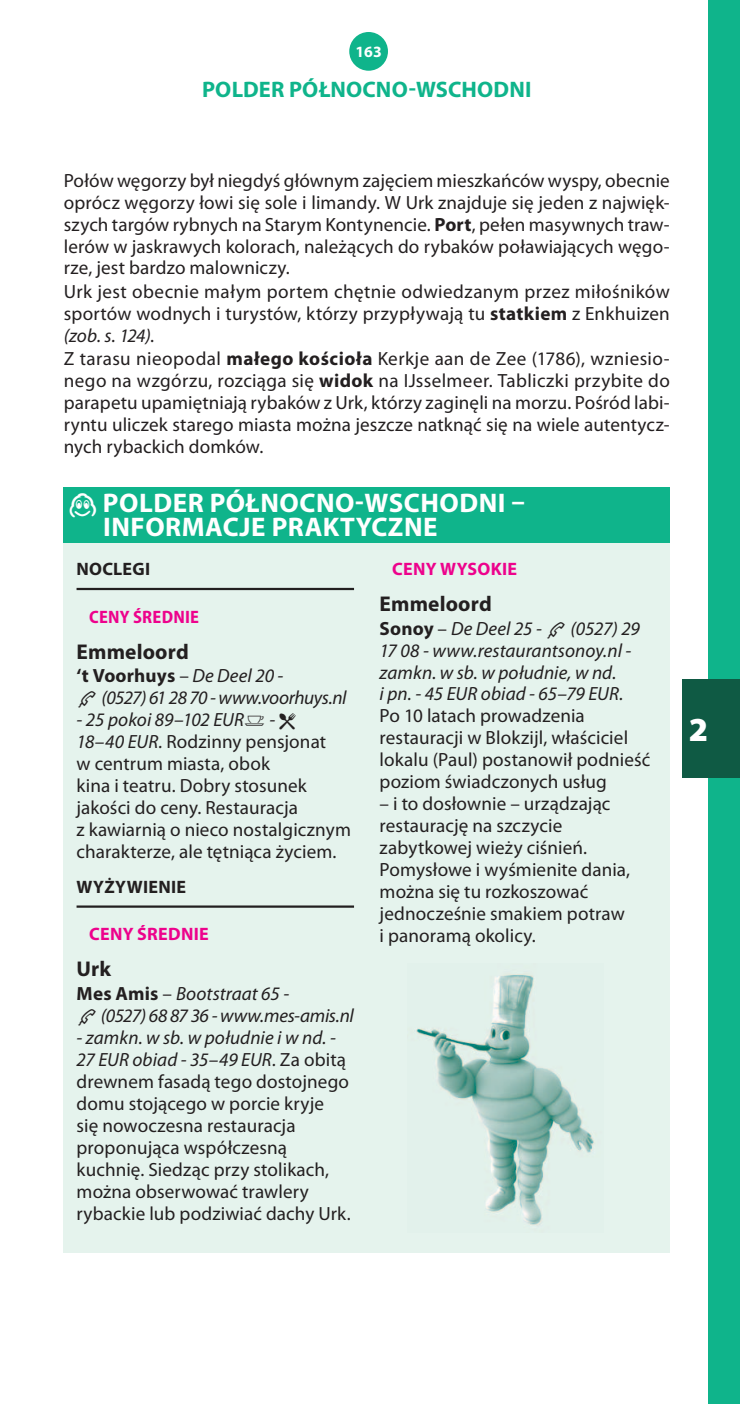
<style>
.page{position:relative;width:740px;height:1404px;background:#fff}
.page>*{position:absolute;margin:0;border:0;box-sizing:border-box;transform-origin:0 0}
.t1{font:900 33.75px "Myriad Pro";color:#fff}
.t2{font:700 27px/24.8px "Myriad Pro";letter-spacing:.02em;color:#fff}
.t3{font:700 22.5px "Myriad Pro";letter-spacing:.005em;color:#0fb48b}
.t4{font:700 21.38px "Myriad Pro";letter-spacing:.005em;color:#231f20}
.t5{font:19.12px/21.8px "Myriad Pro";letter-spacing:.005em;color:#231f20}
.t6{font:italic 19.12px/21.8px "Myriad Pro";color:#231f20}
.t7{font:italic 19.12px/21.8px "Myriad Pro";letter-spacing:-.025em;color:#231f20}
.t8{font:700 18px "Myriad Pro";letter-spacing:.015em;color:#ed028c}
.t9{font:700 18px "Myriad Pro";letter-spacing:.015em;color:#231f20}
.t10{font:700 semi-condensed 18px "Myriad Pro";letter-spacing:.015em;color:#ed028c}
.t11{font:700 15.75px "Myriad Pro";color:#fff}
.s1{font-weight:700}
.s2{font-style:italic}
.s3{font-family:"Michelin";font-weight:400}
.s4{font-weight:700;font-style:normal}
.s5{font-style:normal}
.s6{font-family:"Michelin";font-style:normal}
.s7{font-family:"Michelin"}
</style>
<div class="page">
<div style="left:349px;top:32px;width:39px;height:39px;background:#0fb48b;border-radius:50%"></div>
<div style="left:709px;top:0;width:31px;height:1403px;background:#0fb48b"></div>
<div style="left:682px;top:679px;width:58px;height:99px;background:#0f5a44"></div>
<div style="left:64px;top:487px;width:606px;height:765px;background:#e5f3ed"></div>
<hr style="left:77px;top:588px;width:277px;height:2px;background:#231f20">
<hr style="left:77px;top:905px;width:277px;height:2px;background:#231f20">
<div style="left:64px;top:487px;width:606px;height:55px;background:#0fb48b"></div>
<img style="left:416px;top:973px;width:179px;height:253px">
<p class="t11" style="left:355px;top:42px;width:28px">163</p>
<p class="t3" style="left:202px;top:75px;width:331px">POLDER PÓŁNOCNO-WSCHODNI</p>
<p class="t5" style="left:64px;top:169px;width:607px">Połów węgorzy był niegdyś głównym zajęciem mieszkańców wyspy, obecnie oprócz węgorzy łowi się sole i limandy. W Urk znajduje się jeden z najwięk&shy;szych targów rybnych na Starym Kontynencie. <span class="s1">Port</span>, pełen masywnych traw&shy;lerów w jaskrawych kolorach, należących do rybaków poławiających węgo&shy;rze, jest bardzo malowniczy.<br>Urk jest obecnie małym portem chętnie odwiedzanym przez miłośników sportów wodnych i turystów, którzy przypływają tu <span class="s1">statkiem</span> z Enkhuizen <span class="s2">(zob. s. 124)</span>.<br>Z tarasu nieopodal <span class="s1">małego kościoła</span> Kerkje aan de Zee (1786), wzniesio&shy;nego na wzgórzu, rozciąga się <span class="s1">widok</span> na IJsselmeer. Tabliczki przybite do parapetu upamiętniają rybaków z Urk, którzy zaginęli na morzu. Pośród labi&shy;ryntu uliczek starego miasta można jeszcze natknąć się na wiele autentycz&shy;nych rybackich domków.</p>
<h2 class="t2" style="left:103px;top:489px;width:423px;text-indent:-35px"><span class="s3">y</span> POLDER PÓŁNOCNO-WSCHODNI –<br>INFORMACJE PRAKTYCzNE</h2>
<p class="t9" style="left:77px;top:557px;width:75px">NOCLEgI</p>
<p class="t10" style="left:89px;top:606px;width:111px">CENY ŚREDNIE</p>
<p class="t4" style="left:77px;top:637px;width:114px">Emmeloord</p>
<p class="t7" style="left:77px;top:664px;width:272px"><span class="s4">‘t Voorhuys</span> <span class="s5">–</span> De Deel 20 -<br><span class="s6">t</span> (0527) 61 28 70 - www.voorhuys.nl</p>
<p class="t5" style="left:77px;top:708px;width:276px"><span class="s2">- 25 pokoi 89–102 EUR</span><span class="s7">:</span> <span class="s2">-</span> <span class="s7">f<br></span><span class="s2">18–40 EUR.</span> Rodzinny pensjonat<br>w centrum miasta, obok<br>kina i teatru. Dobry stosunek jakości do ceny. Restauracja<br>z kawiarnią o nieco nostalgicznym charakterze, ale tętniąca życiem.</p>
<p class="t9" style="left:77px;top:874px;width:111px">WYżYWIENIE</p>
<p class="t8" style="left:89px;top:922px;width:121px">CENY śREDNIE</p>
<p class="t4" style="left:77px;top:955px;width:36px">Urk</p>
<p class="t6" style="left:77px;top:982px;width:279px"><span class="s4">Mes Amis</span> <span class="s5">–</span> Bootstraat 65 -<br><span class="s6">t</span> (0527) 68 87 36 - www.mes-amis.nl</p>
<p class="t5" style="left:77px;top:1026px;width:276px"><span class="s2">- zamkn. w sb. w południe i w nd. -<br>27 EUR obiad - 35–49 EUR.</span> Za obitą drewnem fasadą tego dostojnego domu stojącego w porcie kryje się nowoczesna restauracja proponująca współczesną kuchnię. Siedząc przy stolikach, można obserwować trawlery rybackie lub podziwiać dachy Urk.</p>
<p class="t8" style="left:392px;top:557px;width:126px">CENY WYSOKIE</p>
<p class="t4" style="left:379px;top:590px;width:114px">Emmeloord</p>
<p class="t6" style="left:379px;top:617px;width:262px"><span class="s4">Sonoy</span> <span class="s5">–</span> De Deel 25 - <span class="s6">t</span> (0527) 29<br>17 08 - www.restaurantsonoy.nl - zamkn. w sb. w południe, w nd.<br>i pn. - 45 EUR obiad - 65–79 EUR.</p>
<p class="t5" style="left:379px;top:704px;width:272px">Po 10 latach prowadzenia restauracji w Blokzijl, właściciel lokalu (Paul) postanowił podnieść poziom świadczonych usług</p>
<p class="t5" style="left:379px;top:792px;width:252px">– i to dosłownie – urządzając restaurację na szczycie zabytkowej wieży ciśnień.<br>Pomysłowe i wyśmienite dania, można się tu rozkoszować jednocześnie smakiem potraw i panoramą okolicy.</p>
<h1 class="t1" style="left:689px;top:707px;width:21px">2</h1>
</div>
